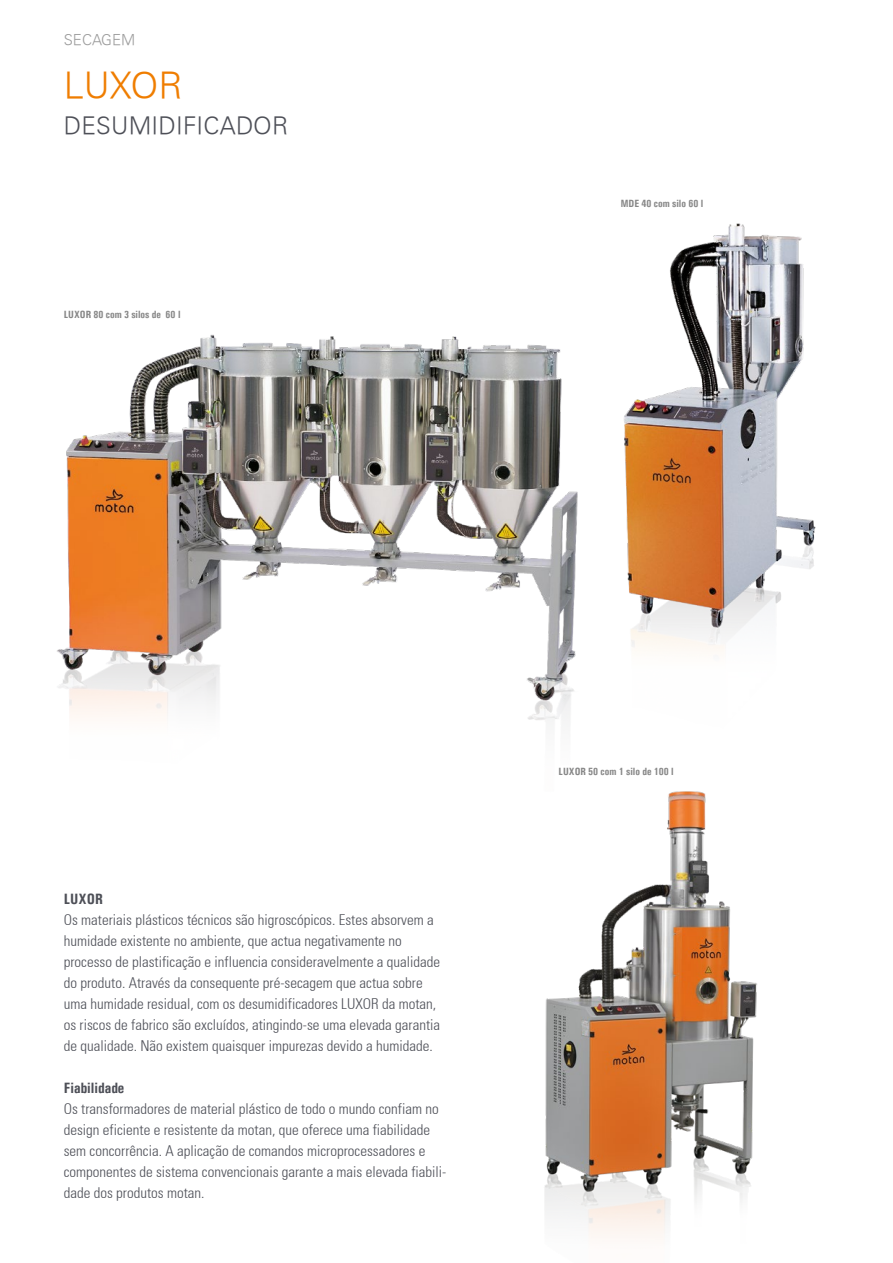
<style>
.page{position:relative;width:893px;height:1263px;background:#fff}
.page>*{position:absolute;margin:0;border:0;box-sizing:border-box;transform-origin:0 0}
.t1{font:300 36px "Univers";color:#ef7d00}
.t2{font:300 24px "Univers";letter-spacing:.01em;color:#4e5058}
.t3{font:300 condensed 15px/21px "Univers";color:#4e5058}
.t4{font:700 15px "Univers Condensed";color:#4e5058}
.t5{font:300 15px "Univers";color:#9d9d9d}
.t6{font:700 10.5px "Univers Condensed";color:#878787}
</style>
<div class="page">
<img style="left:624px;top:223px;width:192px;height:428px">
<img style="left:57px;top:334px;width:521px;height:388px">
<img style="left:544px;top:791px;width:213px;height:447px">
<p class="t5" style="left:64px;top:31px;width:73px">SECAGEM</p>
<h1 class="t1" style="left:64px;top:64px;width:120px">LUXOR</h1>
<h2 class="t2" style="left:64px;top:111px;width:226px">DESUMIDIFICADOR</h2>
<p class="t6" style="left:64px;top:308px;width:118px">LUXOR 80 com 3 silos de 60 l</p>
<p class="t6" style="left:621px;top:197px;width:84px">MDE 40 com silo 60 l</p>
<p class="t4" style="left:64px;top:889px;width:40px">LUXOR</p>
<p class="t3" style="left:64px;top:909px;width:378px">Os materiais plásticos técnicos são higroscópicos. Estes absorvem a humidade existente no ambiente, que actua negativamente no processo de plastificação e influencia consideravelmente a qualidade do produto. Através da consequente pré-secagem que actua sobre uma humidade residual, com os desumidificadores LUXOR da motan, os riscos de fabrico são excluídos, atingindo-se uma elevada garantia de qualidade. Não existem quaisquer impurezas devido a humidade.</p>
<p class="t4" style="left:64px;top:1078px;width:62px">Fiabilidade</p>
<p class="t3" style="left:64px;top:1098px;width:384px">Os transformadores de material plástico de todo o mundo confiam no design eficiente e resistente da motan, que oferece uma fiabilidade sem concorrência. A aplicação de comandos microprocessadores e componentes de sistema convencionais garante a mais elevada fiabili&shy;dade dos produtos motan.</p>
<p class="t6" style="left:559px;top:765px;width:117px">LUXOR 50 com 1 silo de 100 l</p>
</div>
